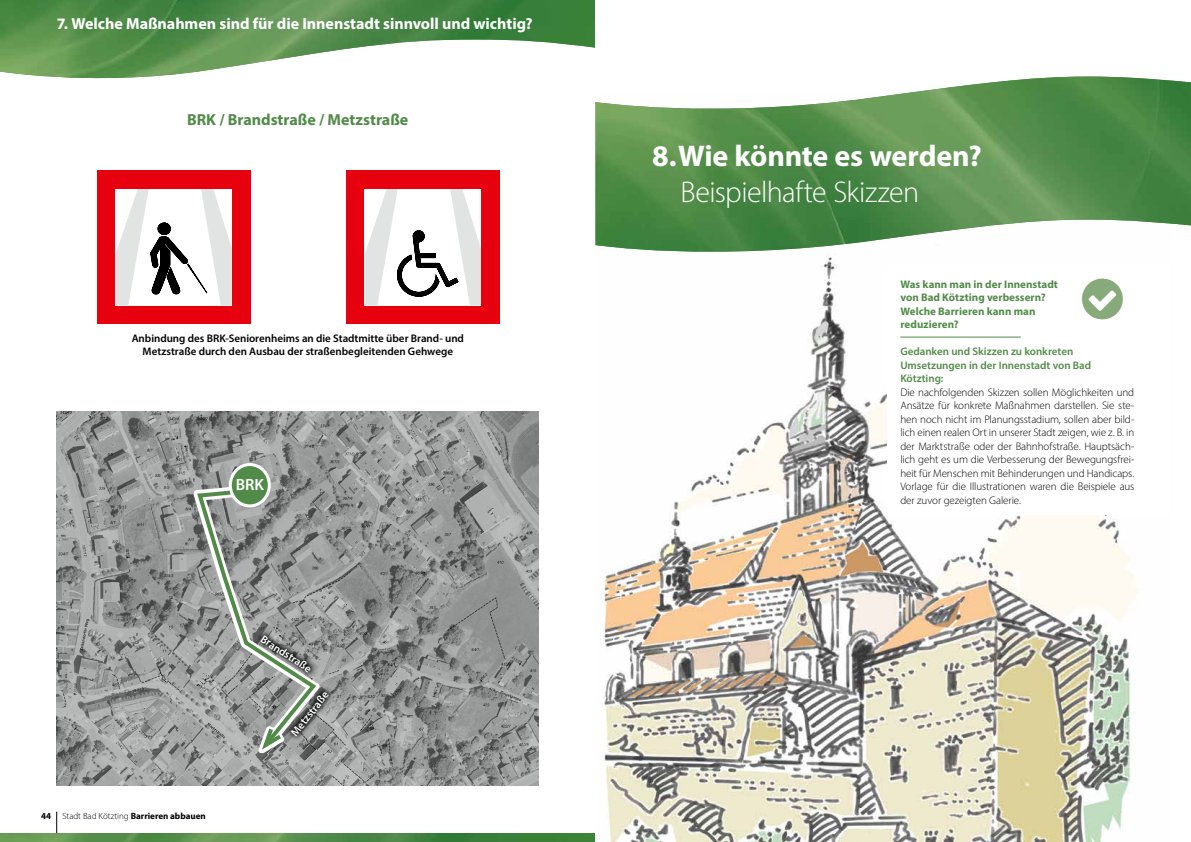
<style>
.page{position:relative;width:1191px;height:842px;background:#fff}
.page>*{position:absolute;margin:0;border:0;box-sizing:border-box;transform-origin:0 0}
.t1{font:700 30px "Myriad Pro";letter-spacing:-.005em;color:#fff}
.t2{font:300 30px "Myriad Pro";letter-spacing:-.02em;color:#fff}
.t3{font:600 16.3px "Myriad Pro";color:#fff}
.t4{font:700 16px "Myriad Pro";letter-spacing:-.005em;color:#fff}
.t5{font:700 16px "Myriad Pro";letter-spacing:-.005em;color:#528b49}
.t6{font:300 11px/13.5px "Myriad Pro";letter-spacing:-.005em;color:#000;text-align:justify}
.t7{font:600 11px/13.5px "Myriad Pro";color:#000;text-align:center}
.t8{font:700 11px/13.5px "Myriad Pro";color:#528b49}
.t9{font:600 11px/13.5px "Myriad Pro";color:#528b49}
.t10{font:600 11px "Myriad Pro";color:#fff}
.t11{font:300 9px "Myriad Pro";color:#000}
.t12{font:700 9px "Myriad Pro";color:#000}
.s1{font-weight:700}
</style>
<div class="page">
<hr style="left:56px;top:812px;width:1px;height:30px;background:#000">
<img style="left:0;top:833px;width:595px;height:9px">
<img style="left:0;top:0;width:595px;height:79px">
<svg style="left:57px;top:411px;width:482px;height:374px;background:#939595"></svg>
<svg style="left:196px;top:468px;width:123px;height:286px;background:#979b98"></svg>
<div style="left:230px;top:464px;width:39px;height:42px;background:#528b49;border-radius:50%"></div>
<div style="left:229px;top:463px;width:42px;height:44px;border:3px solid #fff;border-radius:50%"></div>
<svg style="left:254px;top:629px;width:62px;height:49px;background:#858a85"></svg>
<svg style="left:285px;top:687px;width:49px;height:55px;background:#828783"></svg>
<div style="left:97px;top:171px;width:153px;height:153px;background:#e7000e"></div>
<svg style="left:116px;top:189px;width:116px;height:116px;background:#dddede"></svg>
<div style="left:346px;top:171px;width:153px;height:153px;background:#e7000e"></div>
<svg style="left:365px;top:189px;width:116px;height:116px;background:#e3e3e3"></svg>
<img style="left:600px;top:262px;width:537px;height:580px">
<img style="left:595px;top:77px;width:596px;height:175px">
<div style="left:887px;top:265px;width:282px;height:249px;background:#fff"></div>
<hr style="left:900px;top:337px;width:120px;height:1px;background:#528b49">
<h3 class="t4" style="left:57px;top:13px;width:477px">7. Welche Maßnahmen sind für die Innenstadt sinnvoll und wichtig?</h3>
<h3 class="t5" style="left:187px;top:110px;width:223px">BRK / Brandstraße / Metzstraße</h3>
<p class="t7" style="left:132px;top:331px;width:334px">Anbindung des BRK-Seniorenheims an die Stadtmitte über Brand- und<br>Metzstraße durch den Ausbau der straßenbegleitenden Gehwege</p>
<h2 class="t3" style="left:236px;top:475px;width:30px">BRK</h2>
<p class="t10" style="left:265px;top:632px;width:60px;rotate:33deg">Brandstraße</p>
<p class="t12" style="left:41px;top:810px;width:11px">44</p>
<p class="t11" style="left:62px;top:810px;width:145px">Stadt Bad Kötzting <span class="s1">Barrieren abbauen</span></p>
<p class="t10" style="left:288px;top:730px;width:55px;rotate:-52deg">Metzstraße</p>
<h1 class="t1" style="left:652px;top:136px;width:331px">8.Wie könnte es werden?</h1>
<h1 class="t2" style="left:680px;top:174px;width:240px">Beispielhafte Skizzen</h1>
<p class="t8" style="left:900px;top:277px;width:159px">Was kann man in der Innenstadt von Bad Kötzting verbessern?<br>Welche Barrieren kann man reduzieren?</p>
<p class="t9" style="left:900px;top:344px;width:192px">Gedanken und Skizzen zu konkreten<br>Umsetzungen in der Innenstadt von Bad<br>Kötzting:</p>
<p class="t6" style="left:900px;top:385px;width:235px">Die nachfolgenden Skizzen sollen Möglichkeiten und Ansätze für konkrete Maßnahmen darstellen. Sie ste&shy;hen noch nicht im Planungsstadium, sollen aber bild&shy;lich einen realen Ort in unserer Stadt zeigen, wie z. B. in der Marktstraße oder der Bahnhofstraße. Hauptsäch&shy;lich geht es um die Verbesserung der Bewegungsfrei&shy;heit für Menschen mit Behinderungen und Handicaps.<br>Vorlage für die Illustrationen waren die Beispiele aus der zuvor gezeigten Galerie.</p>
</div>
